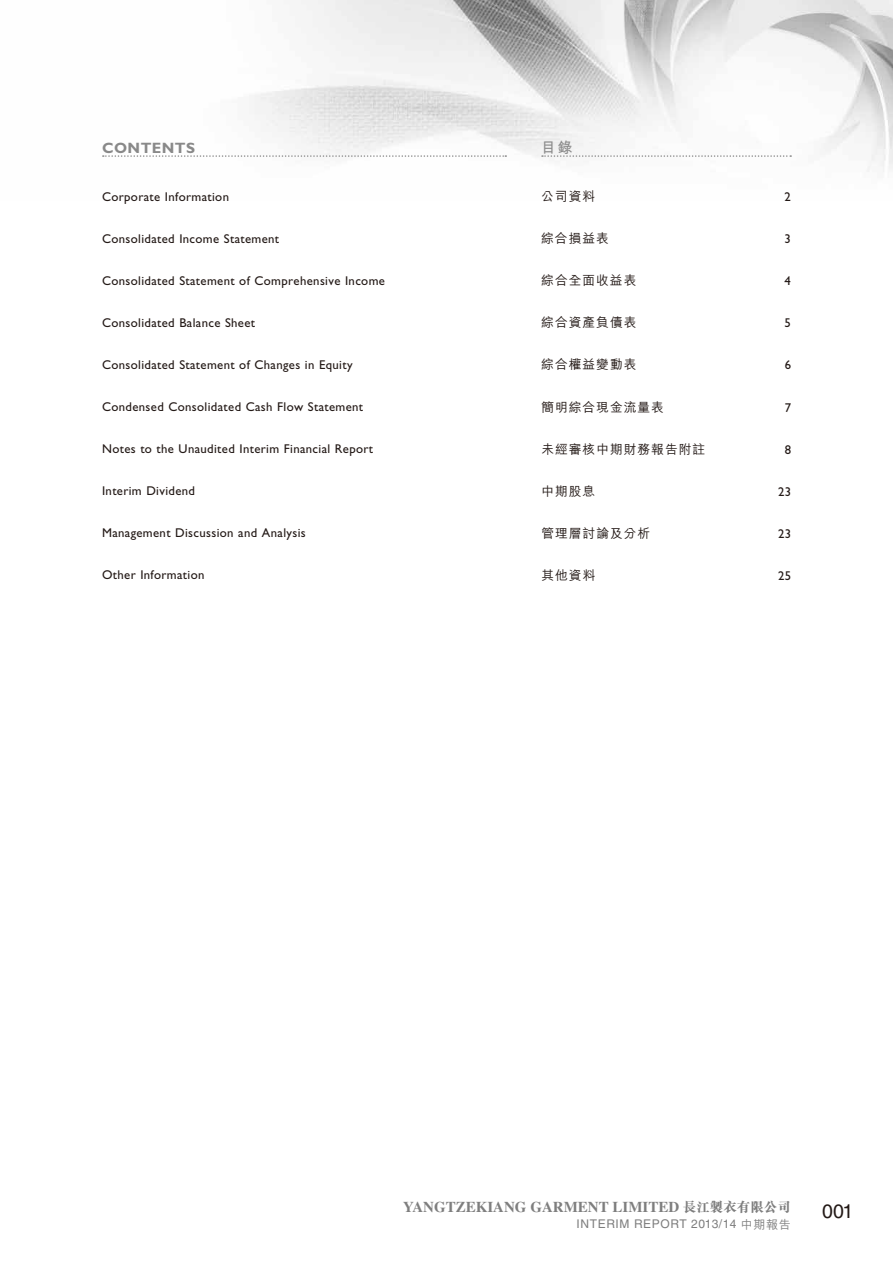
<style>
.page{position:relative;width:893px;height:1263px;background:#fff}
.page>*{position:absolute;margin:0;border:0;box-sizing:border-box;transform-origin:0 0}
.t1{font:19.5px "Helvetica LT Std";color:#231916}
.t2{font:700 15px "Times LT Std";color:#7e7e7e}
.t3{font:700 15px "Gill Sans Std";letter-spacing:.03em;color:#898989}
.t4{font:700 15px "M Hei HK";color:#898989}
.t5{font:12.75px "Gill Sans Std";letter-spacing:.03em;color:#231916}
.t6{font:500 12.75px "M Hei HK";letter-spacing:.08em;color:#231916}
.t7{font:12px "Helvetica LT Std";letter-spacing:.05em;color:#7e7e7e}
.s1{font-family:"M Sung HK";font-weight:800;font-size:13.5px}
.s2{font-family:"M Hei HK";font-weight:500}
</style>
<div class="page">
<img style="left:102px;top:0;width:791px;height:172px">
<svg style="left:103px;top:155px;width:403px;height:2px"></svg>
<svg style="left:542px;top:155px;width:249px;height:2px"></svg>
<p class="t3" style="left:102px;top:139px;width:95px">CONTENTS</p>
<p class="t5" style="left:102px;top:190px;width:128px">Corporate Information</p>
<p class="t5" style="left:102px;top:232px;width:179px">Consolidated Income Statement</p>
<p class="t5" style="left:102px;top:274px;width:284px">Consolidated Statement of Comprehensive Income</p>
<p class="t5" style="left:102px;top:316px;width:155px">Consolidated Balance Sheet</p>
<p class="t5" style="left:102px;top:358px;width:252px">Consolidated Statement of Changes in Equity</p>
<p class="t5" style="left:102px;top:400px;width:263px">Condensed Consolidated Cash Flow Statement</p>
<p class="t5" style="left:102px;top:442px;width:273px">Notes to the Unaudited Interim Financial Report</p>
<p class="t5" style="left:102px;top:484px;width:95px">Interim Dividend</p>
<p class="t5" style="left:102px;top:526px;width:205px">Management Discussion and Analysis</p>
<p class="t5" style="left:102px;top:568px;width:104px">Other Information</p>
<p class="t4" style="left:541px;top:137px;width:33px">目錄</p>
<p class="t6" style="left:541px;top:188px;width:55px">公司資料</p>
<p class="t5" style="left:785px;top:190px;width:8px">2</p>
<p class="t6" style="left:541px;top:230px;width:69px">綜合損益表</p>
<p class="t5" style="left:785px;top:232px;width:8px">3</p>
<p class="t6" style="left:541px;top:272px;width:97px">綜合全面收益表</p>
<p class="t5" style="left:785px;top:274px;width:8px">4</p>
<p class="t6" style="left:541px;top:314px;width:97px">綜合資產負債表</p>
<p class="t5" style="left:785px;top:316px;width:8px">5</p>
<p class="t6" style="left:541px;top:356px;width:97px">綜合權益變動表</p>
<p class="t5" style="left:785px;top:358px;width:8px">6</p>
<p class="t6" style="left:541px;top:397px;width:124px">簡明綜合現金流量表</p>
<p class="t5" style="left:785px;top:400px;width:8px">7</p>
<p class="t6" style="left:541px;top:439px;width:165px">未經審核中期財務報告附註</p>
<p class="t5" style="left:785px;top:442px;width:8px">8</p>
<p class="t6" style="left:541px;top:481px;width:55px">中期股息</p>
<p class="t5" style="left:778px;top:484px;width:15px">23</p>
<p class="t6" style="left:541px;top:523px;width:110px">管理層討論及分析</p>
<p class="t5" style="left:778px;top:526px;width:15px">23</p>
<p class="t6" style="left:541px;top:565px;width:55px">其他資料</p>
<p class="t5" style="left:778px;top:568px;width:15px">25</p>
<p class="t2" style="left:403px;top:1197px;width:389px">YANGTZEKIANG GARMENT LIMITED <span class="s1">長江製衣有限公司</span></p>
<p class="t7" style="left:577px;top:1217px;width:216px">INTERIM REPORT 2013/14 <span class="s2">中期報告</span></p>
<h1 class="t1" style="left:822px;top:1199px;width:33px">001</h1>
</div>
